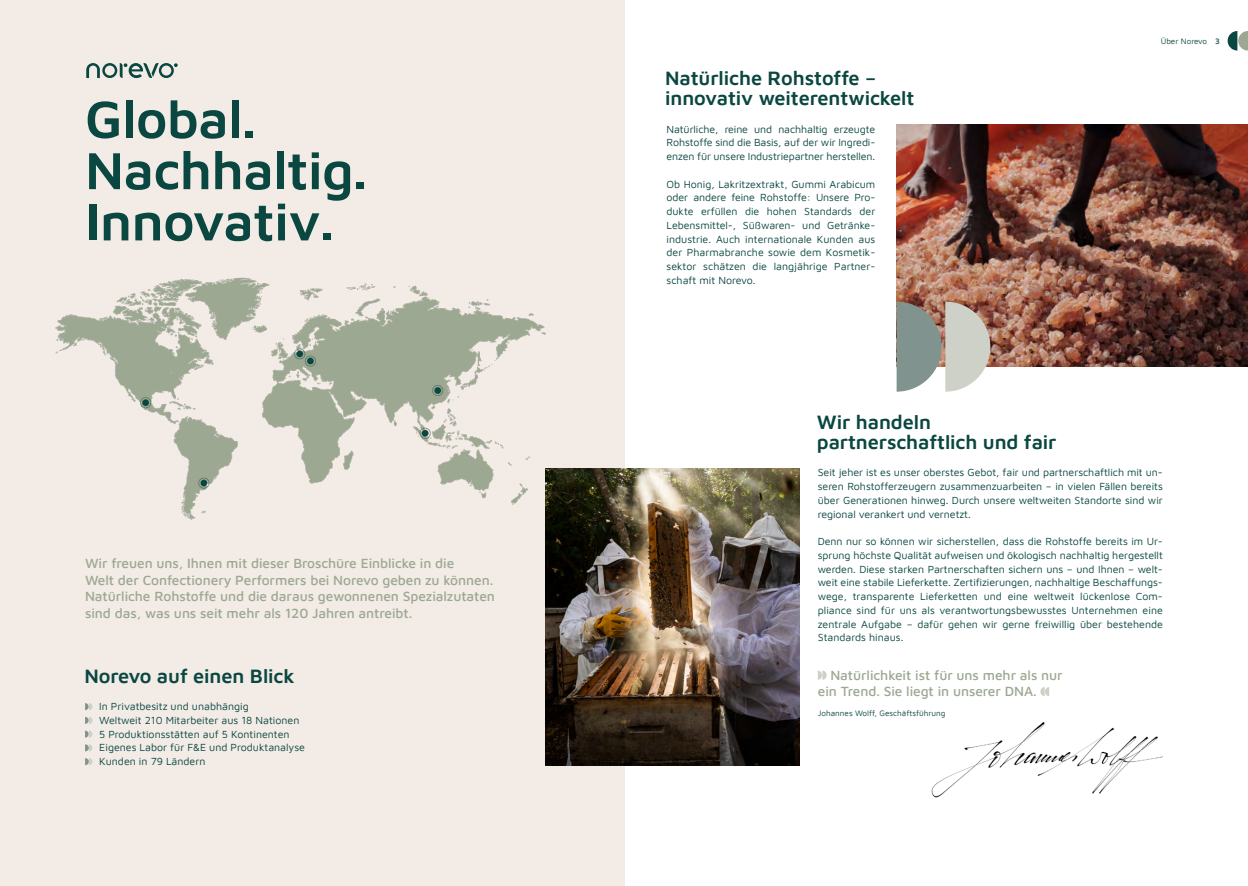
<style>
.page{position:relative;width:1248px;height:886px;background:#fff}
.page>*{position:absolute;margin:0;border:0;box-sizing:border-box;transform-origin:0 0}
.t1{font:600 53.75px/51.2px "Maven Pro";letter-spacing:-.01em;color:#0a4740}
.t2{font:600 20px/20px "Maven Pro";letter-spacing:-.005em;color:#0a4740}
.t3{font:500 13.75px/16.5px "Maven Pro";letter-spacing:-.005em;color:#9da892}
.t4{font:10.62px/13.8px "Maven Pro";color:#0a4740;text-align:justify}
.t5{font:8.12px "Maven Pro";color:#0a4740}
.s1{font-weight:500}
</style>
<div class="page">
<svg style="left:1227px;top:31px;width:20px;height:20px"></svg>
<img style="left:896px;top:124px;width:351px;height:243px">
<div style="left:0;top:0;width:624px;height:886px;background:#f2ebe6"></div>
<img style="left:545px;top:468px;width:254px;height:297px">
<img style="left:55px;top:277px;width:490px;height:243px">
<svg style="left:896px;top:302px;width:94px;height:90px;background:#afafa7"></svg>
<img style="left:931px;top:722px;width:233px;height:76px">
<svg style="left:85px;top:703px;width:7px;height:7px"></svg>
<svg style="left:85px;top:717px;width:7px;height:7px"></svg>
<svg style="left:85px;top:730px;width:7px;height:8px"></svg>
<svg style="left:85px;top:744px;width:7px;height:7px"></svg>
<svg style="left:85px;top:758px;width:7px;height:7px"></svg>
<svg style="left:86px;top:63px;width:92px;height:15px"></svg>
<svg style="left:817px;top:670px;width:9px;height:10px"></svg>
<svg style="left:1040px;top:687px;width:9px;height:9px"></svg>
<p class="t1" style="left:85px;top:90px;width:283px">Global.<br>Nachhaltig.<br>Innovativ.</p>
<p class="t3" style="left:85px;top:554px;width:411px">Wir freuen uns, Ihnen mit dieser Broschüre Einblicke in die<br>Welt der Confectionery Performers bei Norevo geben zu können.<br>Natürliche Rohstoffe und die daraus gewonnenen Spezialzutaten sind das, was uns seit mehr als 120 Jahren antreibt.</p>
<p class="t2" style="left:84px;top:664px;width:212px">Norevo auf einen Blick</p>
<p class="t4" style="left:99px;top:699px;width:151px">In Privatbesitz und unabhängig</p>
<p class="t4" style="left:99px;top:713px;width:202px">Weltweit 210 Mitarbeiter aus 18 Nationen</p>
<p class="t4" style="left:99px;top:726px;width:192px">5 Produktionsstätten auf 5 Kontinenten</p>
<p class="t4" style="left:99px;top:740px;width:207px">Eigenes Labor für F&amp;E und Produktanalyse</p>
<p class="t4" style="left:99px;top:754px;width:108px">Kunden in 79 Ländern</p>
<p class="t2" style="left:665px;top:67px;width:251px">Natürliche Rohstoffe – innovativ weiterentwickelt</p>
<p class="t4" style="left:666px;top:121px;width:210px">Natürliche, reine und nachhaltig erzeugte Rohstoffe sind die Basis, auf der wir Ingredi&shy;enzen für unsere Industriepartner herstellen.</p>
<p class="t4" style="left:666px;top:176px;width:210px">Ob Honig, Lakritzextrakt, Gummi Arabicum oder andere feine Rohstoffe: Unsere Pro&shy;dukte erfüllen die hohen Standards der Lebensmittel-, Süßwaren- und Getränke&shy;industrie. Auch internationale Kunden aus der Pharmabranche sowie dem Kosmetik&shy;sektor schätzen die langjährige Partner&shy;schaft mit Norevo.</p>
<p class="t2" style="left:816px;top:410px;width:241px">Wir handeln partnerschaftlich und fair</p>
<p class="t5" style="left:1160px;top:36px;width:61px">Über Norevo <span class="s1">3</span></p>
<p class="t4" style="left:817px;top:465px;width:346px">Seit jeher ist es unser oberstes Gebot, fair und partnerschaftlich mit un&shy;seren Rohstofferzeugern zusammenzuarbeiten – in vielen Fällen bereits über Generationen hinweg. Durch unsere weltweiten Standorte sind wir regional verankert und vernetzt.</p>
<p class="t4" style="left:817px;top:534px;width:346px">Denn nur so können wir sicherstellen, dass die Rohstoffe bereits im Ur&shy;sprung höchste Qualität aufweisen und ökologisch nachhaltig hergestellt werden. Diese starken Partnerschaften sichern uns – und Ihnen – welt&shy;weit eine stabile Lieferkette. Zertifizierungen, nachhaltige Beschaffungs&shy;wege, transparente Lieferketten und eine weltweit lückenlose Com&shy;pliance sind für uns als verantwortungsbewusstes Unternehmen eine zentrale Aufgabe – dafür gehen wir gerne freiwillig über bestehende Standards hinaus.</p>
<p class="t3" style="left:817px;top:666px;width:246px;text-indent:13px">Natürlichkeit ist für uns mehr als nur ein Trend. Sie liegt in unserer DNA.</p>
<p class="t5" style="left:817px;top:708px;width:129px">Johannes Wolff, Geschäftsführung</p>
</div>
